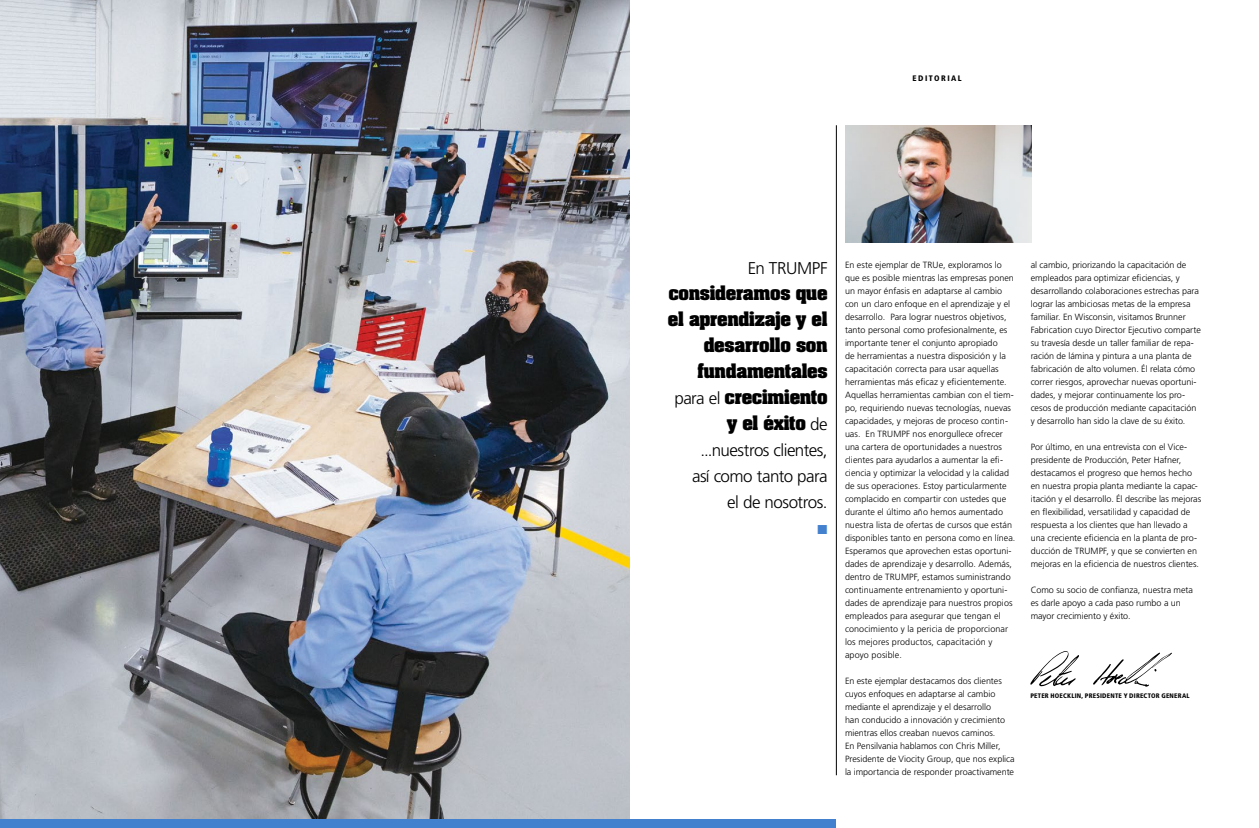
<style>
.page{position:relative;width:1259px;height:828px;background:#fff}
.page>*{position:absolute;margin:0;border:0;box-sizing:border-box;transform-origin:0 0}
.t1{font:700 17px/26px "Aachen Std";letter-spacing:-.02em;color:#000;text-align:right}
.t2{font:300 17px/26px "Frutiger LT Std";letter-spacing:-.03em;color:#000;text-align:right}
.t3{font:13.1px "Zapf Dingbats ITC";color:#4381cf}
.t4{font:300 9px/13px "Frutiger LT Std";color:#000}
.t5{font:900 condensed 8px "Frutiger LT Std";letter-spacing:.185em;color:#000}
.t6{font:900 condensed 6.6px "Frutiger LT Std";letter-spacing:.03em;color:#000}
.s1{font-family:"Frutiger LT Std";font-weight:300}
</style>
<div class="page">
<img style="left:0;top:0;width:629px;height:819px">
<img style="left:845px;top:125px;width:186px;height:117px">
<svg style="left:1030px;top:651px;width:49px;height:35px"></svg>
<svg style="left:1093px;top:652px;width:79px;height:34px"></svg>
<hr style="left:836px;top:125px;width:1px;height:650px;background:#000">
<div style="left:0;top:819px;width:836px;height:9px;background:#4381cf"></div>
<p class="t5" style="left:912px;top:74px;width:51px">EDITORIAL</p>
<h1 class="t2" style="left:747px;top:255px;width:81px">En TRUMPF</h1>
<h1 class="t1" style="left:668px;top:280px;width:161px">consideramos que el aprendizaje y el desarrollo son fundamentales <span class="s1">para el</span> crecimiento y el éxito <span class="s1">de</span></h1>
<h1 class="t2" style="left:692px;top:437px;width:137px">...nuestros clientes, así como tanto para el de nosotros.</h1>
<h2 class="t3" style="left:817px;top:523px;width:11px">■</h2>
<p class="t4" style="left:845px;top:259px;width:172px">En este ejemplar de TRUe, exploramos lo que es posible mientras las empresas ponen un mayor énfasis en adaptarse al cambio con un claro enfoque en el aprendizaje y el desarrollo. Para lograr nuestros objetivos, tanto personal como profesionalmente, es importante tener el conjunto apropiado<br>de herramientas a nuestra disposición y la capacitación correcta para usar aquellas herramientas más eficaz y eficientemente.<br>Aquellas herramientas cambian con el tiem&shy;po, requiriendo nuevas tecnologías, nuevas capacidades, y mejoras de proceso contin&shy;uas. En TRUMPF nos enorgullece ofrecer una cartera de oportunidades a nuestros clientes para ayudarlos a aumentar la efi&shy;ciencia y optimizar la velocidad y la calidad de sus operaciones. Estoy particularmente complacido en compartir con ustedes que durante el último año hemos aumentado nuestra lista de ofertas de cursos que están disponibles tanto en persona como en línea.<br>Esperamos que aprovechen estas oportuni&shy;dades de aprendizaje y desarrollo. Además, dentro de TRUMPF, estamos suministrando continuamente entrenamiento y oportuni&shy;dades de aprendizaje para nuestros propios empleados para asegurar que tengan el conocimiento y la pericia de proporcionar los mejores productos, capacitación y apoyo posible.</p>
<p class="t4" style="left:845px;top:675px;width:171px">En este ejemplar destacamos dos clientes cuyos enfoques en adaptarse al cambio mediante el aprendizaje y el desarrollo<br>han conducido a innovación y crecimiento mientras ellos creaban nuevos caminos.<br>En Pensilvania hablamos con Chris Miller, Presidente de Viocity Group, que nos explica la importancia de responder proactivamente</p>
<p class="t4" style="left:1030px;top:259px;width:172px">al cambio, priorizando la capacitación de empleados para optimizar eficiencias, y desarrollando colaboraciones estrechas para lograr las ambiciosas metas de la empresa familiar. En Wisconsin, visitamos Brunner Fabrication cuyo Director Ejecutivo comparte su travesía desde un taller familiar de repa&shy;ración de lámina y pintura a una planta de fabricación de alto volumen. Él relata cómo correr riesgos, aprovechar nuevas oportuni&shy;dades, y mejorar continuamente los pro&shy;cesos de producción mediante capacitación y desarrollo han sido la clave de su éxito.</p>
<p class="t4" style="left:1030px;top:441px;width:172px">Por último, en una entrevista con el Vice&shy;presidente de Producción, Peter Hafner, destacamos el progreso que hemos hecho en nuestra propia planta mediante la capac&shy;itación y el desarrollo. Él describe las mejoras en flexibilidad, versatilidad y capacidad de respuesta a los clientes que han llevado a una creciente eficiencia en la planta de pro&shy;ducción de TRUMPF, y que se convierten en mejoras en la eficiencia de nuestros clientes.</p>
<p class="t4" style="left:1030px;top:584px;width:164px">Como su socio de confianza, nuestra meta es darle apoyo a cada paso rumbo a un mayor crecimiento y éxito.</p>
<p class="t6" style="left:1030px;top:691px;width:161px">PETER HOECKLIN, PRESIDENTE Y DIRECTOR GENERAL</p>
</div>
